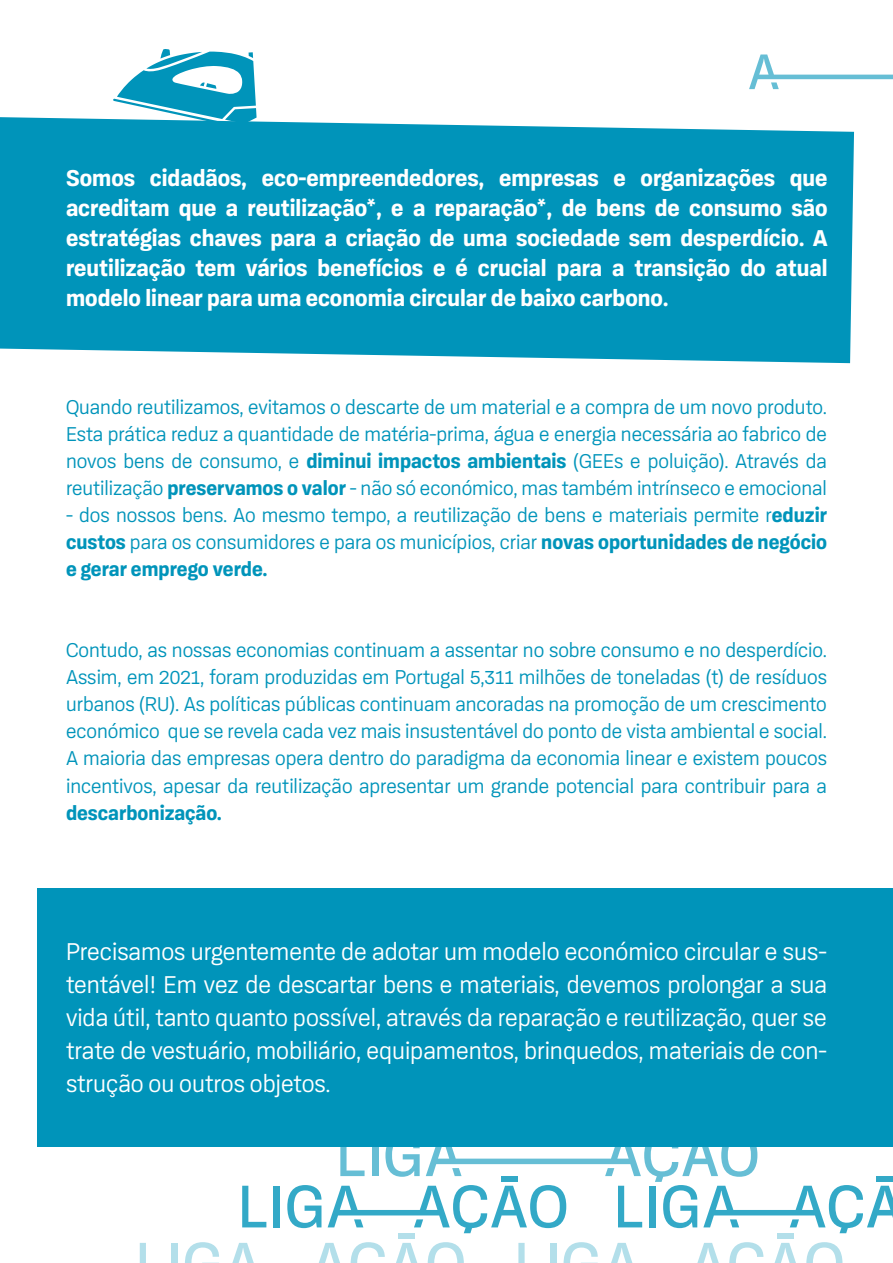
<style>
.page{position:relative;width:893px;height:1263px;background:#fff}
.page>*{position:absolute;margin:0;border:0;box-sizing:border-box;transform-origin:0 0}
.t1{font:25.5px/33px "Konkret Grotesk Pro";color:#fff;text-align:justify}
.t2{font:700 24px/30px "Konkret Grotesk Pro";color:#fff;text-align:justify}
.t3{font:21px/27px "Konkret Grotesk Pro";color:#0094ba;text-align:justify}
.t4{font:700 21px "Konkret Grotesk Pro";color:#0094ba}
.s1{font-weight:700}
</style>
<div class="page">
<svg style="left:749px;top:54px;width:144px;height:35px"></svg>
<div style="left:0;top:117px;width:854px;height:246px;background:#0094ba"></div>
<div style="left:38px;top:888px;width:855px;height:259px;background:#0094ba"></div>
<svg style="left:242px;top:1186px;width:24px;height:41px"></svg>
<div style="left:274px;top:1186px;width:6px;height:41px;background:#33a9c7"></div>
<svg style="left:287px;top:1185px;width:34px;height:43px"></svg>
<svg style="left:328px;top:1147px;width:565px;height:86px"></svg>
<svg style="left:140px;top:1243px;width:6px;height:20px"></svg>
<div style="left:171px;top:1243px;width:7px;height:20px;background:#b3dfea"></div>
<svg style="left:185px;top:1242px;width:34px;height:21px"></svg>
<div style="left:398px;top:1233px;width:17px;height:6px;background:#b3dfea"></div>
<svg style="left:232px;top:1242px;width:232px;height:21px"></svg>
<svg style="left:518px;top:1243px;width:7px;height:20px"></svg>
<div style="left:550px;top:1243px;width:6px;height:20px;background:#b3dfea"></div>
<svg style="left:563px;top:1242px;width:35px;height:21px"></svg>
<div style="left:777px;top:1233px;width:16px;height:6px;background:#b3dfea"></div>
<svg style="left:611px;top:1242px;width:231px;height:21px"></svg>
<svg style="left:113px;top:49px;width:144px;height:80px"></svg>
<p class="t2" style="left:66px;top:163px;width:763px">Somos cidadãos, eco-empreendedores, empresas e organizações que acreditam que a reutilização*, e a reparação*, de bens de consumo são estratégias chaves para a criação de uma sociedade sem desperdício. A reutilização tem vários benefícios e é crucial para a transição do atual modelo linear para uma economia circular de baixo carbono.</p>
<p class="t3" style="left:66px;top:394px;width:762px">Quando reutilizamos, evitamos o descarte de um material e a compra de um novo produto.<br>Esta prática reduz a quantidade de matéria-prima, água e energia necessária ao fabrico de novos bens de consumo, e <span class="s1">diminui impactos ambientais</span> (GEEs e poluição). Através da reutilização <span class="s1">preservamos o valor</span> - não só económico, mas também intrínseco e emocional</p>
<p class="t3" style="left:66px;top:502px;width:763px">- dos nossos bens. Ao mesmo tempo, a reutilização de bens e materiais permite r<span class="s1">eduzir custos</span> para os consumidores e para os municípios, criar <span class="s1">novas oportunidades de negócio e gerar emprego verde.</span></p>
<p class="t3" style="left:66px;top:637px;width:762px">Contudo, as nossas economias continuam a assentar no sobre consumo e no desperdício.<br>Assim, em 2021, foram produzidas em Portugal 5,311 milhões de toneladas (t) de resíduos urbanos (RU). As políticas públicas continuam ancoradas na promoção de um crescimento económico que se revela cada vez mais insustentável do ponto de vista ambiental e social.<br>A maioria das empresas opera dentro do paradigma da economia linear e existem poucos incentivos, apesar da reutilização apresentar um grande potencial para contribuir para a</p>
<p class="t4" style="left:66px;top:801px;width:158px">descarbonização.</p>
<p class="t1" style="left:66px;top:935px;width:762px">Precisamos urgentemente de adotar um modelo económico circular e sus&shy;tentável! Em vez de descartar bens e materiais, devemos prolongar a sua vida útil, tanto quanto possível, através da reparação e reutilização, quer se trate de vestuário, mobiliário, equipamentos, brinquedos, materiais de con&shy;strução ou outros objetos.</p>
</div>
